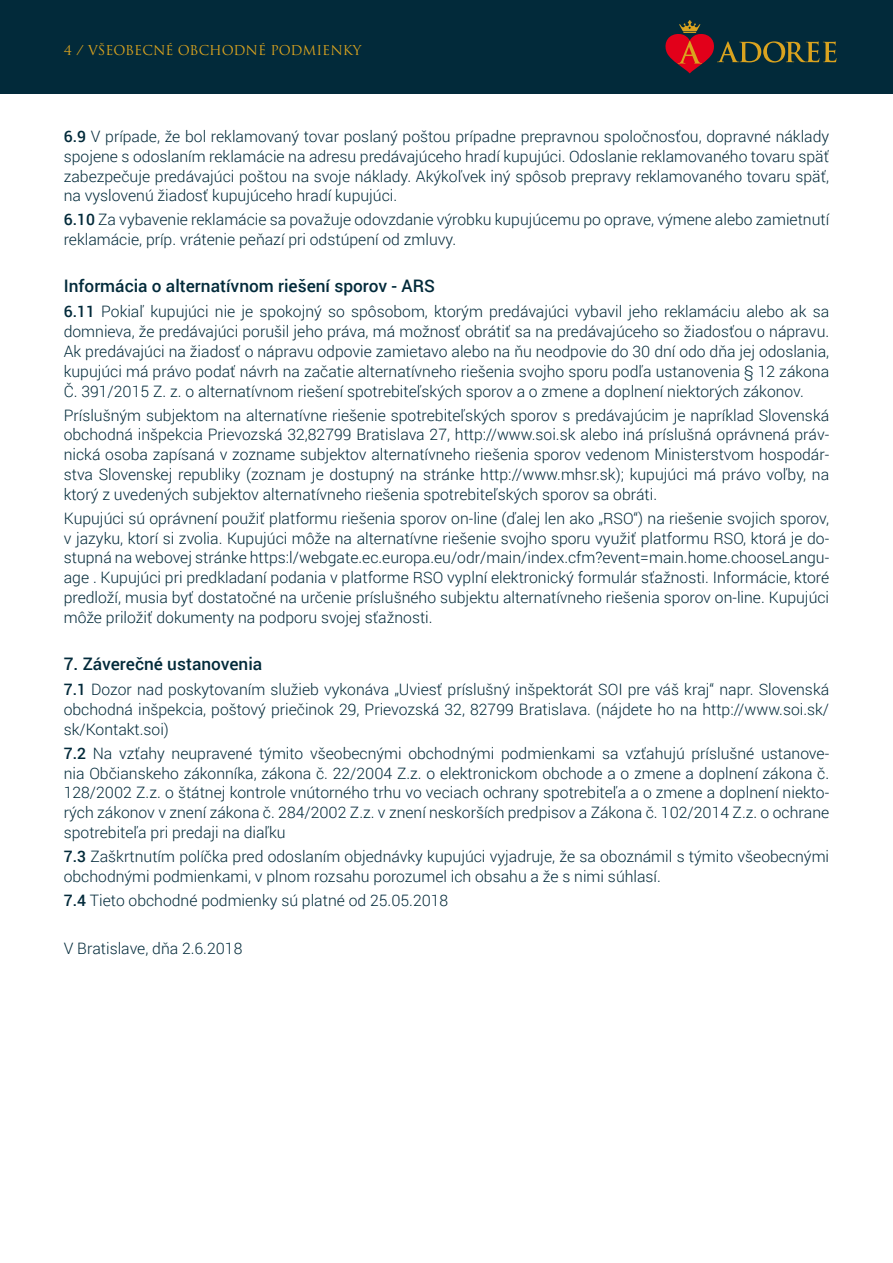
<style>
.page{position:relative;width:893px;height:1263px;background:#fff}
.page>*{position:absolute;margin:0;border:0;box-sizing:border-box;transform-origin:0 0}
.t1{font:500 17.25px "Roboto";color:#022a3a}
.t2{font:300 15.75px/19.8px "Roboto";color:#022a3a;text-align:justify}
.t3{font:13.2px "Trajan CE";color:#daa31f}
.s1{font-weight:500}
</style>
<div class="page">
<div style="left:0;top:0;width:893px;height:94px;background:#022a3a"></div>
<svg style="left:665px;top:20px;width:171px;height:53px"></svg>
<p class="t3" style="left:64px;top:42px;width:299px">4 / VŠEOBECNÉ OBCHODNÉ PODMIENKY</p>
<p class="t2" style="left:64px;top:126px;width:767px"><span class="s1">6.9</span> V prípade, že bol reklamovaný tovar poslaný poštou prípadne prepravnou spoločnosťou, dopravné náklady spojene s odoslaním reklamácie na adresu predávajúceho hradí kupujúci. Odoslanie reklamovaného tovaru späť zabezpečuje predávajúci poštou na svoje náklady. Akýkoľvek iný spôsob prepravy reklamovaného tovaru späť, na vyslovenú žiadosť kupujúceho hradí kupujúci.</p>
<p class="t2" style="left:64px;top:209px;width:767px"><span class="s1">6.10</span> Za vybavenie reklamácie sa považuje odovzdanie výrobku kupujúcemu po oprave, výmene alebo zamietnutí reklamácie, príp. vrátenie peňazí pri odstúpení od zmluvy.</p>
<p class="t1" style="left:64px;top:274px;width:373px">Informácia o alternatívnom riešení sporov - ARS</p>
<p class="t2" style="left:64px;top:301px;width:767px"><span class="s1">6.11</span> Pokiaľ kupujúci nie je spokojný so spôsobom, ktorým predávajúci vybavil jeho reklamáciu alebo ak sa domnieva, že predávajúci porušil jeho práva, má možnosť obrátiť sa na predávajúceho so žiadosťou o nápravu.<br>Ak predávajúci na žiadosť o nápravu odpovie zamietavo alebo na ňu neodpovie do 30 dní odo dňa jej odoslania, kupujúci má právo podať návrh na začatie alternatívneho riešenia svojho sporu podľa ustanovenia § 12 zákona Č. 391/2015 Z. z. o alternatívnom riešení spotrebiteľských sporov a o zmene a doplnení niektorých zákonov.</p>
<p class="t2" style="left:64px;top:405px;width:767px">Príslušným subjektom na alternatívne riešenie spotrebiteľských sporov s predávajúcim je napríklad Slovenská obchodná inšpekcia Prievozská 32,82799 Bratislava 27, http://www.soi.sk alebo iná príslušná oprávnená práv&shy;nická osoba zapísaná v zozname subjektov alternatívneho riešenia sporov vedenom Ministerstvom hospodár&shy;stva Slovenskej republiky (zoznam je dostupný na stránke http://www.mhsr.sk); kupujúci má právo voľby, na ktorý z uvedených subjektov alternatívneho riešenia spotrebiteľských sporov sa obráti.</p>
<p class="t2" style="left:64px;top:508px;width:767px">Kupujúci sú oprávnení použiť platformu riešenia sporov on-line (ďalej len ako „RSO“) na riešenie svojich sporov, v jazyku, ktorí si zvolia. Kupujúci môže na alternatívne riešenie svojho sporu využiť platformu RSO, ktorá je do&shy;stupná na webovej stránke https:l/webgate.ec.europa.eu/odr/main/index.cfm?event=main.home.chooseLangu&shy;age . Kupujúci pri predkladaní podania v platforme RSO vyplní elektronický formulár sťažnosti. Informácie, ktoré predloží, musia byť dostatočné na určenie príslušného subjektu alternatívneho riešenia sporov on-line. Kupujúci môže priložiť dokumenty na podporu svojej sťažnosti.</p>
<p class="t1" style="left:64px;top:651px;width:200px">7. Záverečné ustanovenia</p>
<p class="t2" style="left:64px;top:679px;width:767px"><span class="s1">7.1</span> Dozor nad poskytovaním služieb vykonáva „Uviesť príslušný inšpektorát SOI pre váš kraj“ napr. Slovenská obchodná inšpekcia, poštový priečinok 29, Prievozská 32, 82799 Bratislava. (nájdete ho na http://www.soi.sk/ sk/Kontakt.soi)</p>
<p class="t2" style="left:64px;top:743px;width:767px"><span class="s1">7.2</span> Na vzťahy neupravené týmito všeobecnými obchodnými podmienkami sa vzťahujú príslušné ustanove&shy;nia Občianskeho zákonníka, zákona č. 22/2004 Z.z. o elektronickom obchode a o zmene a doplnení zákona č.<br>128/2002 Z.z. o štátnej kontrole vnútorného trhu vo veciach ochrany spotrebiteľa a o zmene a doplnení niekto&shy;rých zákonov v znení zákona č. 284/2002 Z.z. v znení neskorších predpisov a Zákona č. 102/2014 Z.z. o ochrane spotrebiteľa pri predaji na diaľku</p>
<p class="t2" style="left:64px;top:846px;width:767px"><span class="s1">7.3</span> Zaškrtnutím políčka pred odoslaním objednávky kupujúci vyjadruje, že sa oboznámil s týmito všeobecnými obchodnými podmienkami, v plnom rozsahu porozumel ich obsahu a že s nimi súhlasí.</p>
<p class="t2" style="left:64px;top:890px;width:386px"><span class="s1">7.4</span> Tieto obchodné podmienky sú platné od 25.05.2018</p>
<p class="t2" style="left:64px;top:938px;width:180px">V Bratislave, dňa 2.6.2018</p>
</div>
